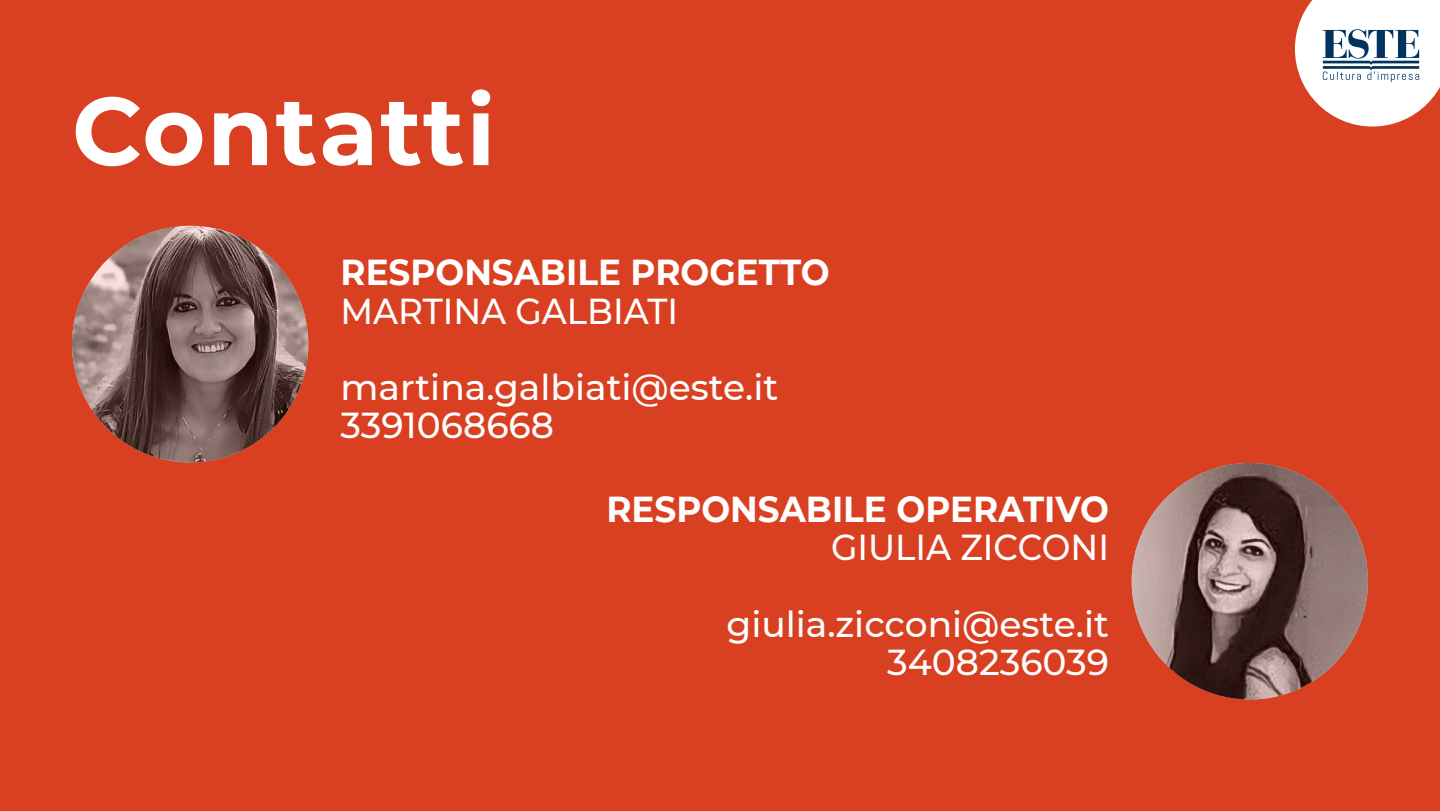
<style>
.page{position:relative;width:1440px;height:811px;background:#fff}
.page>*{position:absolute;margin:0;border:0;box-sizing:border-box;transform-origin:0 0}
.t1{font:700 96px "Montserrat";letter-spacing:.02em;color:#fff}
.t2{font:500 36px/76px "Montserrat";color:#fff;scale:.95 1}
.t3{font:700 36px "Montserrat";color:#fff;scale:.95 1}
.t4{font:500 36px "Montserrat";color:#fff}
</style>
<div class="page">
<div style="left:0;top:0;width:1440px;height:810px;background:#d94021"></div>
<svg style="left:72px;top:226px;width:236px;height:236px;background:#77605c"></svg>
<svg style="left:1132px;top:462px;width:236px;height:237px;background:#7b645f"></svg>
<svg style="left:1295px;top:0;width:145px;height:126px;background:#e0d2d3"></svg>
<h1 class="t1" style="left:72px;top:62px;width:425px">Contatti</h1>
<p class="t3" style="left:341px;top:246px;width:517px">RESPONSABILE PROGETTO</p>
<p class="t2" style="left:341px;top:271px;width:462px">MARTINA GALBIATI martina.galbiati@este.it</p>
<p class="t4" style="left:341px;top:399px;width:215px">3391068668</p>
<p class="t3" style="left:606px;top:483px;width:531px">RESPONSABILE OPERATIVO</p>
<p class="t2" style="left:727px;top:507px;width:404px;line-height:76.8px;text-align:right">GIULIA ZICCONI giulia.zicconi@este.it</p>
<p class="t4" style="left:887px;top:637px;width:223px">3408236039</p>
</div>
